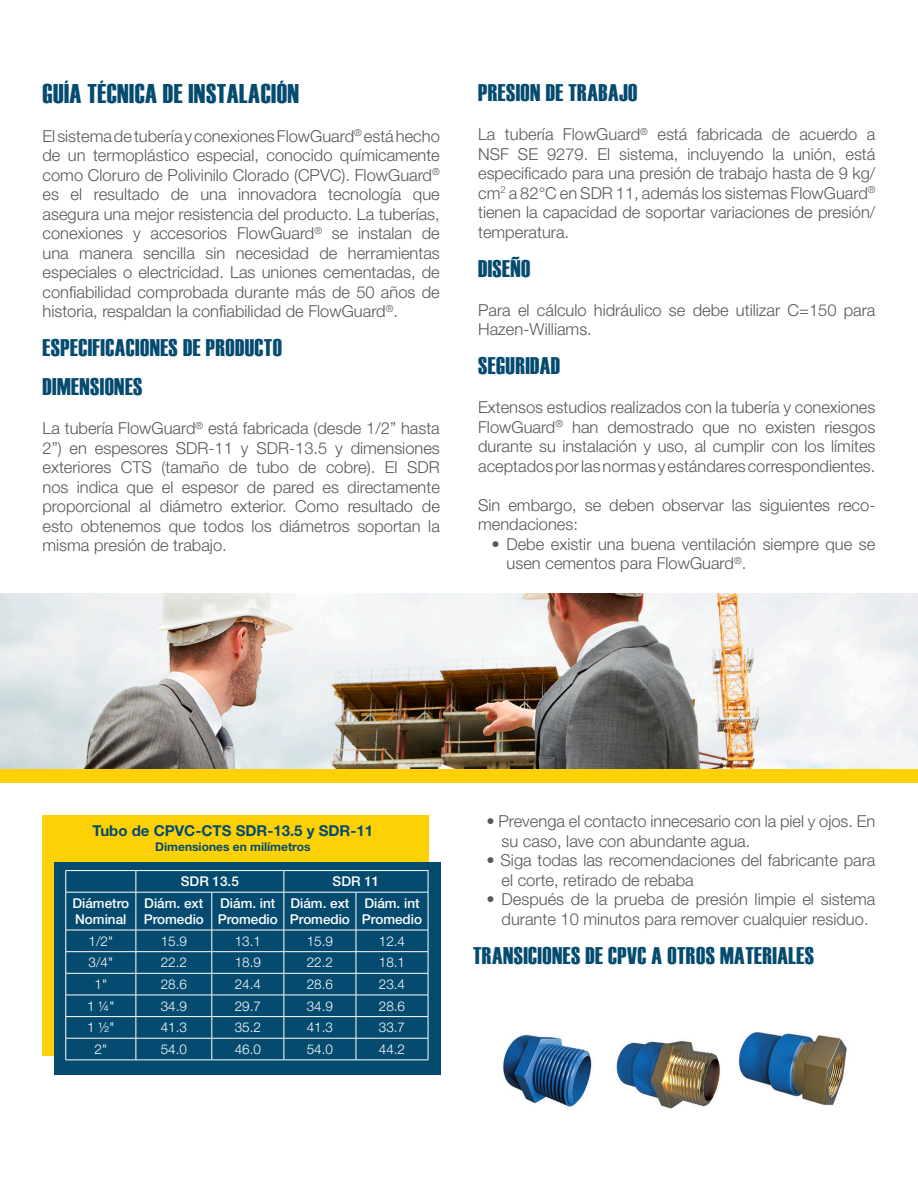
<style>
.page{position:relative;width:918px;height:1188px;background:#fff}
.page>*{position:absolute;margin:0;border:0;box-sizing:border-box;transform-origin:0 0}
.t1{font:27px "Haettenschweiler";letter-spacing:.02em;color:#054b70}
.t2{font:24px "Haettenschweiler";letter-spacing:.02em;color:#054b70}
.t3{font:300 16.5px/19.5px "Helvetica Neue LT Std";color:#57585a}
.t4{font:700 15px "Helvetica Neue LT Std";color:#054b70}
.t5{font:300 13.5px "Helvetica Neue LT Std";color:#fff}
.t6{font:500 13.5px "Helvetica Neue LT Std";color:#fff}
.t7{font:700 12px "Helvetica Neue LT Std";color:#054b70}
</style>
<div class="page">
<div style="left:0;top:769px;width:918px;height:13px;background:#fed105"></div>
<img style="left:503px;top:1032px;width:344px;height:77px">
<img style="left:0;top:594px;width:918px;height:175px">
<div style="left:43px;top:816px;width:386px;height:240px;background:#fed105"></div>
<div style="left:54px;top:862px;width:386px;height:212px;background:#054b70"></div>
<hr style="left:66px;top:870px;width:70px;height:1px;background:#fff">
<svg style="left:65px;top:871px;width:1px;height:21px"></svg>
<hr style="left:136px;top:870px;width:76px;height:1px;background:#fff">
<svg style="left:136px;top:871px;width:1px;height:21px"></svg>
<hr style="left:212px;top:870px;width:72px;height:1px;background:#fff">
<hr style="left:284px;top:870px;width:72px;height:1px;background:#fff">
<svg style="left:284px;top:871px;width:1px;height:21px"></svg>
<hr style="left:356px;top:870px;width:72px;height:1px;background:#fff">
<svg style="left:428px;top:871px;width:1px;height:21px"></svg>
<hr style="left:66px;top:892px;width:70px;height:1px;background:#fff">
<hr style="left:65px;top:892px;width:1px;height:38px;background:#fff">
<hr style="left:136px;top:892px;width:76px;height:1px;background:#fff">
<hr style="left:136px;top:892px;width:1px;height:38px;background:#fff">
<hr style="left:212px;top:892px;width:72px;height:1px;background:#fff">
<hr style="left:212px;top:892px;width:1px;height:38px;background:#fff">
<hr style="left:284px;top:892px;width:72px;height:1px;background:#fff">
<hr style="left:284px;top:892px;width:1px;height:38px;background:#fff">
<hr style="left:356px;top:892px;width:72px;height:1px;background:#fff">
<hr style="left:356px;top:892px;width:1px;height:38px;background:#fff">
<hr style="left:428px;top:892px;width:1px;height:38px;background:#fff">
<hr style="left:66px;top:930px;width:70px;height:1px;background:#fff">
<hr style="left:136px;top:930px;width:76px;height:1px;background:#fff">
<hr style="left:212px;top:930px;width:72px;height:1px;background:#fff">
<hr style="left:284px;top:930px;width:72px;height:1px;background:#fff">
<hr style="left:356px;top:930px;width:72px;height:1px;background:#fff">
<hr style="left:66px;top:951px;width:70px;height:1px;background:#fff">
<hr style="left:136px;top:951px;width:76px;height:1px;background:#fff">
<hr style="left:212px;top:951px;width:72px;height:1px;background:#fff">
<hr style="left:284px;top:951px;width:72px;height:1px;background:#fff">
<hr style="left:356px;top:951px;width:72px;height:1px;background:#fff">
<hr style="left:66px;top:973px;width:70px;height:1px;background:#fff">
<hr style="left:136px;top:973px;width:76px;height:1px;background:#fff">
<hr style="left:212px;top:973px;width:72px;height:1px;background:#fff">
<hr style="left:284px;top:973px;width:72px;height:1px;background:#fff">
<hr style="left:356px;top:973px;width:72px;height:1px;background:#fff">
<hr style="left:66px;top:995px;width:70px;height:1px;background:#fff">
<hr style="left:136px;top:995px;width:76px;height:1px;background:#fff">
<hr style="left:212px;top:995px;width:72px;height:1px;background:#fff">
<hr style="left:284px;top:995px;width:72px;height:1px;background:#fff">
<hr style="left:356px;top:995px;width:72px;height:1px;background:#fff">
<hr style="left:66px;top:1016px;width:70px;height:1px;background:#fff">
<hr style="left:136px;top:1016px;width:76px;height:1px;background:#fff">
<hr style="left:212px;top:1016px;width:72px;height:1px;background:#fff">
<hr style="left:284px;top:1016px;width:72px;height:1px;background:#fff">
<hr style="left:356px;top:1016px;width:72px;height:1px;background:#fff">
<hr style="left:66px;top:1038px;width:70px;height:1px;background:#fff">
<svg style="left:65px;top:930px;width:1px;height:130px"></svg>
<hr style="left:136px;top:1038px;width:76px;height:1px;background:#fff">
<svg style="left:136px;top:930px;width:1px;height:130px"></svg>
<hr style="left:212px;top:1038px;width:72px;height:1px;background:#fff">
<svg style="left:212px;top:930px;width:1px;height:130px"></svg>
<hr style="left:284px;top:1038px;width:72px;height:1px;background:#fff">
<svg style="left:284px;top:930px;width:1px;height:130px"></svg>
<hr style="left:356px;top:1038px;width:72px;height:1px;background:#fff">
<svg style="left:356px;top:930px;width:1px;height:130px"></svg>
<svg style="left:428px;top:930px;width:1px;height:130px"></svg>
<hr style="left:66px;top:1060px;width:70px;height:1px;background:#fff">
<hr style="left:136px;top:1060px;width:76px;height:1px;background:#fff">
<hr style="left:212px;top:1060px;width:72px;height:1px;background:#fff">
<hr style="left:284px;top:1060px;width:72px;height:1px;background:#fff">
<hr style="left:356px;top:1060px;width:72px;height:1px;background:#fff">
<p class="t1" style="left:43px;top:78px;width:258px">GUÍA TÉCNICA DE INSTALACIÓN</p>
<p class="t3" style="left:43px;top:126px;width:399px;text-align:justify">El sistema de tubería y conexiones FlowGuard<sup>®</sup> está hecho de un termoplástico especial, conocido químicamente como Cloruro de Polivinilo Clorado (CPVC). FlowGuard<sup>® </sup>es el resultado de una innovadora tecnología que asegura una mejor resistencia del producto. La tuberías, conexiones y accesorios FlowGuard<sup>®</sup> se instalan de una manera sencilla sin necesidad de herramientas especiales o electricidad. Las uniones cementadas, de confiabilidad comprobada durante más de 50 años de historia, respaldan la confiabilidad de FlowGuard<sup>®</sup>.</p>
<p class="t2" style="left:43px;top:334px;width:241px">ESPECIFICACIONES DE PRODUCTO</p>
<p class="t2" style="left:43px;top:373px;width:101px">DIMENSIONES</p>
<p class="t3" style="left:43px;top:418px;width:399px;text-align:justify">La tubería FlowGuard<sup>®</sup> está fabricada (desde 1/2” hasta 2”) en espesores SDR-11 y SDR-13.5 y dimensiones exteriores CTS (tamaño de tubo de cobre). El SDR nos indica que el espesor de pared es directamente proporcional al diámetro exterior. Como resultado de esto obtenemos que todos los diámetros soportan la misma presión de trabajo.</p>
<p class="t2" style="left:478px;top:79px;width:161px">PRESION DE TRABAJO</p>
<p class="t3" style="left:478px;top:124px;width:399px;text-align:justify">La tubería FlowGuard<sup>®</sup> está fabricada de acuerdo a NSF SE 9279. El sistema, incluyendo la unión, está especificado para una presión de trabajo hasta de 9 kg/ cm<sup>2</sup> a 82°C en SDR 11, además los sistemas FlowGuard<sup>® </sup>tienen la capacidad de soportar variaciones de presión/ temperatura.</p>
<p class="t2" style="left:478px;top:255px;width:54px">DISEÑO</p>
<p class="t3" style="left:478px;top:300px;width:399px">Para el cálculo hidráulico se debe utilizar C=150 para<br>Hazen-Williams.</p>
<p class="t2" style="left:478px;top:352px;width:84px">SEGURIDAD</p>
<p class="t3" style="left:478px;top:397px;width:399px;text-align:justify">Extensos estudios realizados con la tubería y conexiones FlowGuard<sup>®</sup> han demostrado que no existen riesgos durante su instalación y uso, al cumplir con los límites aceptados por las normas y estándares correspondientes.</p>
<p class="t3" style="left:478px;top:495px;width:399px">Sin embargo, se deben observar las siguientes reco&shy;mendaciones:</p>
<p class="t3" style="left:507px;top:534px;width:370px;text-indent:-15px">• Debe existir una buena ventilación siempre que se usen cementos para FlowGuard<sup>®</sup>.</p>
<p class="t4" style="left:93px;top:822px;width:282px">Tubo de CPVC-CTS SDR-13.5 y SDR-11</p>
<p class="t7" style="left:155px;top:839px;width:157px">Dimensiones en milímetros</p>
<p class="t6" style="left:181px;top:873px;width:60px">SDR 13.5</p>
<p class="t6" style="left:333px;top:873px;width:48px">SDR 11</p>
<p class="t6" style="left:72px;top:895px;width:58px">Diámetro</p>
<p class="t6" style="left:75px;top:911px;width:53px">Nominal</p>
<p class="t6" style="left:144px;top:895px;width:61px">Diám. ext</p>
<p class="t6" style="left:144px;top:911px;width:62px">Promedio</p>
<p class="t6" style="left:220px;top:895px;width:57px">Diám. int</p>
<p class="t6" style="left:218px;top:911px;width:62px">Promedio</p>
<p class="t6" style="left:290px;top:895px;width:61px">Diám. ext</p>
<p class="t6" style="left:290px;top:911px;width:62px">Promedio</p>
<p class="t6" style="left:364px;top:895px;width:57px">Diám. int</p>
<p class="t6" style="left:362px;top:911px;width:62px">Promedio</p>
<p class="t5" style="left:89px;top:933px;width:26px">1/2"</p>
<p class="t5" style="left:161px;top:933px;width:28px">15.9</p>
<p class="t5" style="left:235px;top:933px;width:28px">13.1</p>
<p class="t5" style="left:307px;top:933px;width:28px">15.9</p>
<p class="t5" style="left:379px;top:933px;width:28px">12.4</p>
<p class="t5" style="left:89px;top:954px;width:26px">3/4"</p>
<p class="t5" style="left:161px;top:954px;width:28px">22.2</p>
<p class="t5" style="left:235px;top:954px;width:28px">18.9</p>
<p class="t5" style="left:307px;top:954px;width:28px">22.2</p>
<p class="t5" style="left:379px;top:954px;width:28px">18.1</p>
<p class="t5" style="left:95px;top:976px;width:14px">1"</p>
<p class="t5" style="left:161px;top:976px;width:28px">28.6</p>
<p class="t5" style="left:235px;top:976px;width:28px">24.4</p>
<p class="t5" style="left:307px;top:976px;width:28px">28.6</p>
<p class="t5" style="left:379px;top:976px;width:28px">23.4</p>
<p class="t5" style="left:87px;top:998px;width:29px">1 ¼"</p>
<p class="t5" style="left:161px;top:998px;width:28px">34.9</p>
<p class="t5" style="left:235px;top:998px;width:28px">29.7</p>
<p class="t5" style="left:307px;top:998px;width:28px">34.9</p>
<p class="t5" style="left:379px;top:998px;width:28px">28.6</p>
<p class="t5" style="left:87px;top:1019px;width:29px">1 ½"</p>
<p class="t5" style="left:161px;top:1019px;width:28px">41.3</p>
<p class="t5" style="left:235px;top:1019px;width:28px">35.2</p>
<p class="t5" style="left:307px;top:1019px;width:28px">41.3</p>
<p class="t5" style="left:379px;top:1019px;width:28px">33.7</p>
<p class="t5" style="left:95px;top:1041px;width:14px">2"</p>
<p class="t5" style="left:161px;top:1041px;width:28px">54.0</p>
<p class="t5" style="left:235px;top:1041px;width:28px">46.0</p>
<p class="t5" style="left:307px;top:1041px;width:28px">54.0</p>
<p class="t5" style="left:379px;top:1041px;width:28px">44.2</p>
<p class="t3" style="left:502px;top:811px;width:375px;text-indent:-15px">• Prevenga el contacto innecesario con la piel y ojos. En su caso, lave con abundante agua.</p>
<p class="t3" style="left:502px;top:850px;width:375px;text-indent:-15px">• Siga todas las recomendaciones del fabricante para el corte, retirado de rebaba</p>
<p class="t3" style="left:487px;top:889px;width:390px;text-align:center">• Después de la prueba de presión limpie el sistema durante 10 minutos para remover cualquier residuo.</p>
<p class="t2" style="left:473px;top:942px;width:343px">TRANSICIONES DE CPVC A OTROS MATERIALES</p>
</div>
